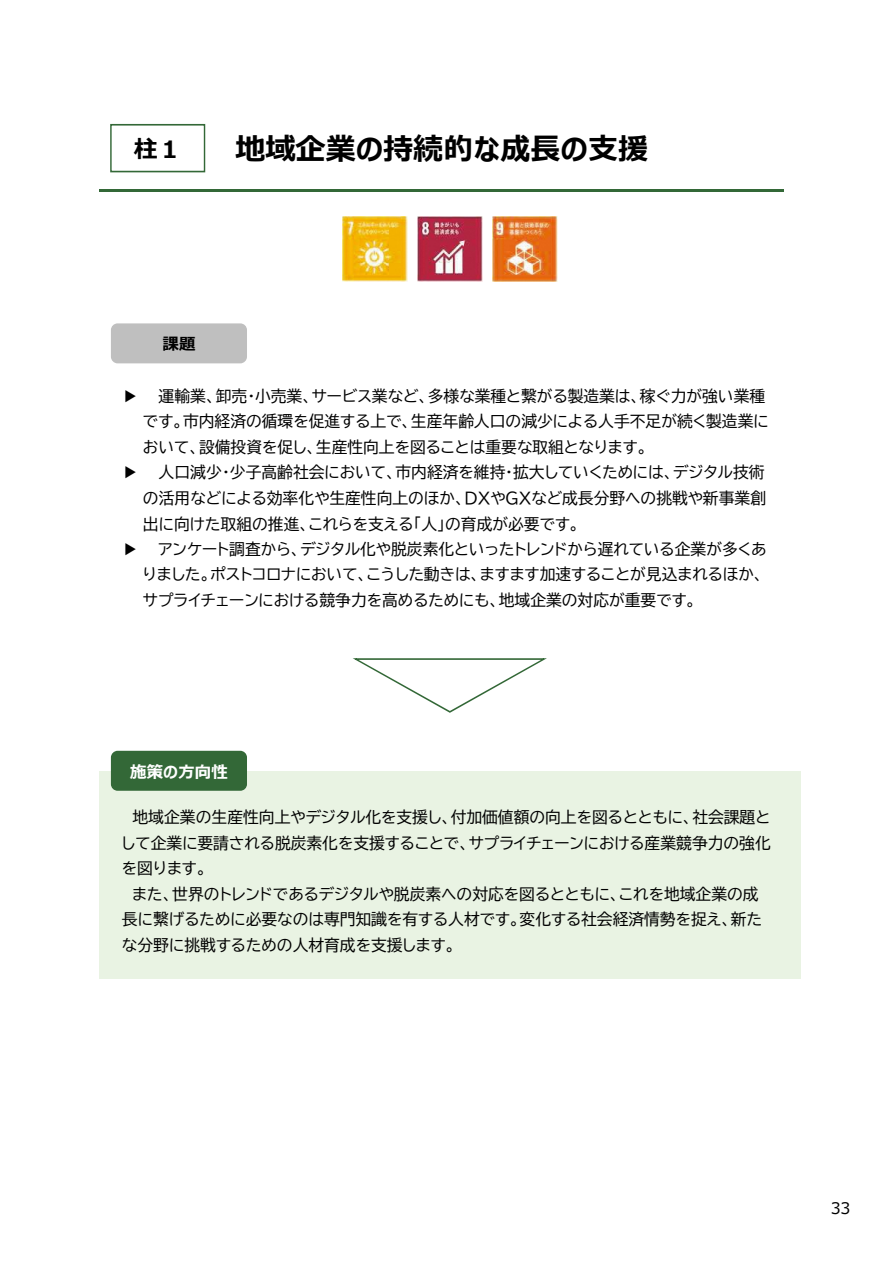
<style>
.page{position:relative;width:893px;height:1263px;background:#fff}
.page>*{position:absolute;margin:0;border:0;box-sizing:border-box;transform-origin:0 0}
.t1{font:700 30px "Meiryo UI";letter-spacing:-.005em;color:#000}
.t2{font:700 23.85px "Meiryo UI";color:#000}
.t3{font:700 16.5px "Meiryo UI";color:#fff}
.t4{font:700 16.5px "Meiryo UI";color:#000}
.t5{font:15.9px "Meiryo";color:#000}
.t6{font:15.75px/25.5px "BIZ UDP Gothic";color:#000}
.t7{font:15.75px "Meiryo UI";color:#000}
</style>
<div class="page">
<div style="left:99px;top:771px;width:701px;height:207px;background:#e9f3e3"></div>
<div style="left:111px;top:323px;width:136px;height:40px;background:#bfbfbf;border-radius:7px"></div>
<svg style="left:110px;top:124px;width:95px;height:48px"></svg>
<hr style="left:99px;top:189px;width:685px;height:2px;background:#336837">
<img style="left:342px;top:217px;width:65px;height:65px">
<img style="left:418px;top:217px;width:65px;height:65px">
<img style="left:493px;top:217px;width:65px;height:65px">
<div style="left:111px;top:751px;width:136px;height:40px;background:#336837;border-radius:7px"></div>
<svg style="left:353px;top:658px;width:194px;height:55px"></svg>
<h2 class="t2" style="left:134px;top:132px;width:49px">柱１</h2>
<h1 class="t1" style="left:235px;top:128px;width:414px">地域企業の持続的な成⻑の⽀援</h1>
<p class="t4" style="left:163px;top:332px;width:34px">課題</p>
<p class="t7" style="left:122px;top:385px;width:17px">▶</p>
<p class="t6" style="left:143px;top:383px;width:627px;text-indent:16px">運輸業、卸売・小売業、サービス業など、多様な業種と繋がる製造業は、稼ぐ力が強い業種です。市内経済の循環を促進する上で、生産年齢人口の減少による人手不足が続く製造業において、設備投資を促し、生産性向上を図ることは重要な取組となります。</p>
<p class="t7" style="left:122px;top:462px;width:17px">▶</p>
<p class="t6" style="left:143px;top:460px;width:625px;text-align:justify;text-indent:16px">人口減少・少子高齢社会において、市内経済を維持・拡大していくためには、デジタル技術の活用などによる効率化や生産性向上のほか、DXやGXなど成長分野への挑戦や新事業創出に向けた取組の推進、これらを支える「人」の育成が必要です。</p>
<p class="t7" style="left:122px;top:538px;width:17px">▶</p>
<p class="t6" style="left:143px;top:536px;width:625px;text-indent:16px">アンケート調査から、デジタル化や脱炭素化といったトレンドから遅れている企業が多くありました。ポストコロナにおいて、こうした動きは、ますます加速することが見込まれるほか、サプライチェーンにおける競争力を高めるためにも、地域企業の対応が重要です。</p>
<p class="t3" style="left:130px;top:760px;width:99px">施策の⽅向性</p>
<p class="t6" style="left:122px;top:804px;width:650px;text-align:justify;text-indent:10px">地域企業の生産性向上やデジタル化を支援し、付加価値額の向上を図るとともに、社会課題として企業に要請される脱炭素化を支援することで、サプライチェーンにおける産業競争力の強化を図ります。</p>
<p class="t6" style="left:122px;top:881px;width:642px;text-indent:10px">また、世界のトレンドであるデジタルや脱炭素への対応を図るとともに、これを地域企業の成長に繋げるために必要なのは専門知識を有する人材です。変化する社会経済情勢を捉え、新たな分野に挑戦するための人材育成を支援します。</p>
<p class="t5" style="left:831px;top:1199px;width:21px">33</p>
</div>
